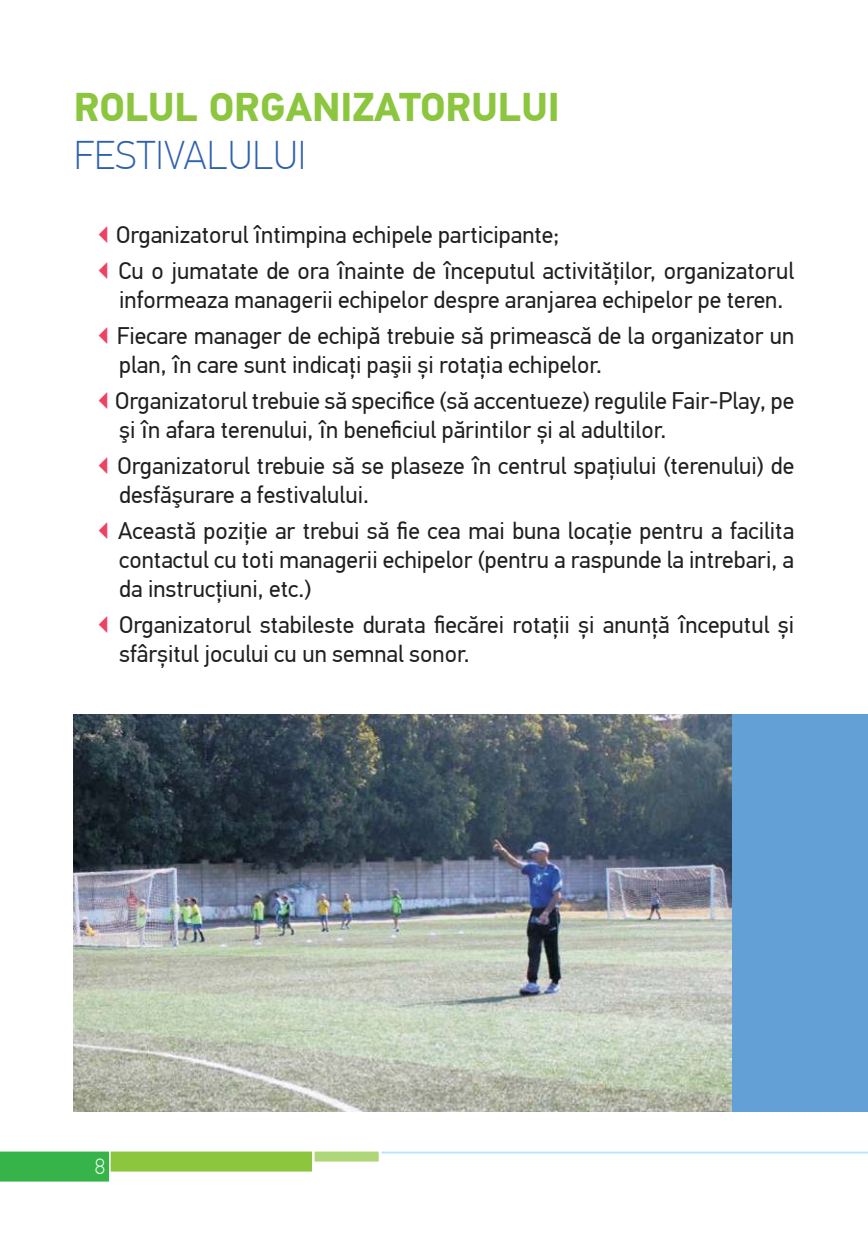
<style>
.page{position:relative;width:868px;height:1248px;background:#fff}
.page>*{position:absolute;margin:0;border:0;box-sizing:border-box;transform-origin:0 0}
.t1{font:700 40px "PF Din Text Pro";color:#8cc63e}
.t2{font:100 40px "PF Din Text Pro";color:#2f61ad}
.t3{font:24px/36.2px "PF Din Text Pro";color:#221f1f}
.t4{font:100 22px "PF Din Text Pro";color:#fff}
.s1{color:#ee4262}
</style>
<div class="page">
<div style="left:111px;top:1151px;width:201px;height:20px;background:#8cc63e"></div>
<div style="left:0;top:1151px;width:109px;height:30px;background:#37b449"></div>
<hr style="left:381px;top:1151px;width:486px;height:2px;background:#6dcff6">
<div style="left:314px;top:1151px;width:64px;height:10px;background:#aed778"></div>
<img style="left:74px;top:714px;width:657px;height:397px">
<div style="left:732px;top:714px;width:135px;height:397px;background:#62a0d6"></div>
<h1 class="t1" style="left:74px;top:83px;width:487px">ROLUL ORGANIZATORULUI</h1>
<h1 class="t2" style="left:74px;top:132px;width:234px">FESTIVALULUI</h1>
<p class="t3" style="left:96px;top:217px;width:699px"><span class="s1">◀</span> Organizatorul întimpina echipele participante;<br><span class="s1">◀</span> Cu o jumatate de ora înainte de începutul activităţilor, organizatorul</p>
<p class="t3" style="left:96px;top:282px;width:699px;text-align:center">informeaza managerii echipelor despre aranjarea echipelor pe teren.<br><span class="s1">◀</span> Fiecare manager de echipă trebuie să primească de la organizator un</p>
<p class="t3" style="left:96px;top:347px;width:699px;text-indent:23px">plan, în care sunt indicaţi paşii și rotaţia echipelor.<br><span class="s1">◀</span> Organizatorul trebuie să specifice (să accentueze) regulile Fair-Play, pe</p>
<p class="t3" style="left:96px;top:412px;width:699px;text-indent:23px">şi în afara terenului, în beneficiul părintilor și al adultilor.<br><span class="s1">◀</span> Organizatorul trebuie să se plaseze în centrul spaţiului (terenului) de</p>
<p class="t3" style="left:96px;top:477px;width:699px;text-indent:23px">desfăşurare a festivalului.<br><span class="s1">◀</span> Această poziţie ar trebui să fie cea mai buna locaţie pentru a facilita</p>
<p class="t3" style="left:119px;top:545px;width:676px;line-height:28.8px">contactul cu toti managerii echipelor (pentru a raspunde la intrebari, a da instrucţiuni, etc.)</p>
<p class="t3" style="left:119px;top:610px;width:676px;line-height:28.8px;text-indent:-23px"><span class="s1">◀</span> Organizatorul stabileste durata fiecărei rotaţii și anunţă începutul și sfârșitul jocului cu un semnal sonor.</p>
<p class="t4" style="left:95px;top:1153px;width:12px">8</p>
</div>
